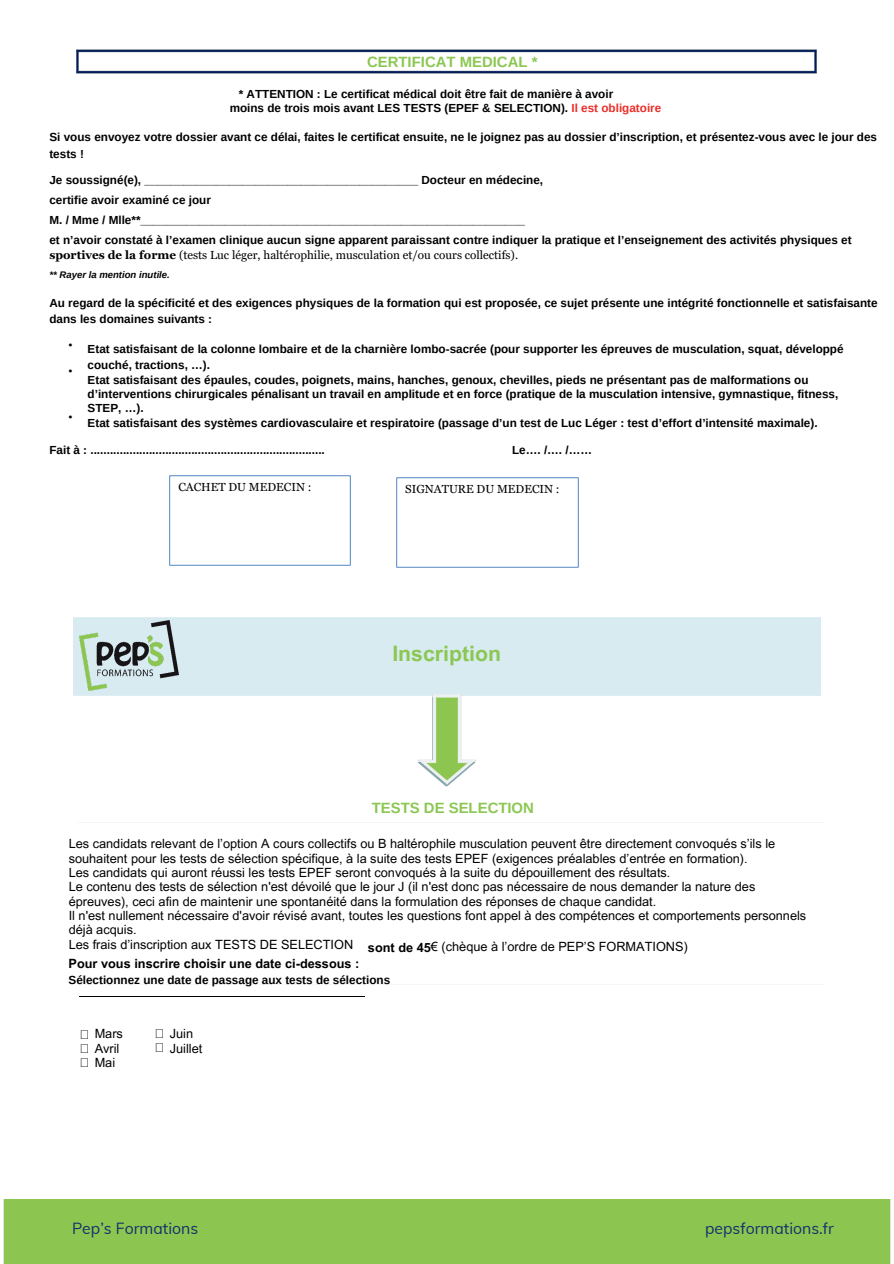
<style>
.page{position:relative;width:894px;height:1264px;background:#fff}
.page>*{position:absolute;margin:0;border:0;box-sizing:border-box;transform-origin:0 0}
.t1{font:700 21.3px "Arial MT Pro";color:#8bc752}
.t2{font:15.75px "Muli";color:#162e6d}
.t3{font:700 14.85px "Arimo";color:#8bc752}
.t4{font:12.75px/14.2px "Arial MT Pro";color:#000}
.t5{font:700 12.75px "Arial MT Pro";color:#000}
.t6{font:700 11.7px/16.6px "Arimo";color:#000}
.t7{font:11.7px "Georgia Pro";color:#000}
.t8{font:11.7px "Arial MT Pro";color:#000}
.t9{font:italic 700 9.6px "Arimo";color:#000}
.s1{color:#ee2c28}
.s2{font-weight:700}
</style>
<div class="page">
<img style="left:169px;top:475px;width:182px;height:91px">
<img style="left:396px;top:477px;width:183px;height:91px">
<img style="left:76px;top:49px;width:741px;height:25px">
<div style="left:74px;top:617px;width:746px;height:78px;background:#d8ebf0"></div>
<hr style="left:80px;top:996px;width:285px;height:1px;background:#000">
<img style="left:79px;top:620px;width:99px;height:70px">
<img style="left:412px;top:689px;width:69px;height:98px">
<div style="left:3px;top:1199px;width:888px;height:64px;background:#8cc651"></div>
<p class="t3" style="left:367px;top:51px;width:172px">CERTIFICAT MEDICAL *</p>
<p class="t6" style="left:229px;top:87px;width:433px;line-height:13.5px;text-indent:9px">* ATTENTION : Le certificat médical doit être fait de manière à avoir<br>moins de trois mois avant LES TESTS (EPEF &amp; SELECTION). <span class="s1">Il est obligatoire</span></p>
<p class="t6" style="left:49px;top:129px;width:829px">Si vous envoyez votre dossier avant ce délai, faites le certificat ensuite, ne le joignez pas au dossier d’inscription, et présentez-vous avec le jour des tests !</p>
<p class="t6" style="left:49px;top:170px;width:803px;line-height:20.1px">Je soussigné(e), __________________________________________ Docteur en médecine,<br>certifie avoir examiné ce jour<br>M. / Mme / Mlle**___________________________________________________________<br>et n’avoir constaté à l’examen clinique aucun signe apparent paraissant contre indiquer la pratique et l’enseignement des activités physiques et</p>
<p class="t7" style="left:49px;top:248px;width:470px"><span class="s2">sportives de la forme</span> (tests Luc léger, haltérophilie, musculation et/ou cours collectifs).</p>
<p class="t9" style="left:49px;top:268px;width:122px">** Rayer la mention inutile.</p>
<p class="t6" style="left:49px;top:294px;width:829px">Au regard de la spécificité et des exigences physiques de la formation qui est proposée, ce sujet présente une intégrité fonctionnelle et satisfaisante dans les domaines suivants :</p>
<p class="t8" style="left:68px;top:338px;width:6px">•</p>
<p class="t8" style="left:68px;top:364px;width:6px">•</p>
<p class="t6" style="left:88px;top:340px;width:757px">Etat satisfaisant de la colonne lombaire et de la charnière lombo-sacrée (pour supporter les épreuves de musculation, squat, développé couché, tractions, …).</p>
<p class="t6" style="left:88px;top:372px;width:752px;line-height:14.2px">Etat satisfaisant des épaules, coudes, poignets, mains, hanches, genoux, chevilles, pieds ne présentant pas de malformations ou d’interventions chirurgicales pénalisant un travail en amplitude et en force (pratique de la musculation intensive, gymnastique, fitness, STEP, …).<br>Etat satisfaisant des systèmes cardiovasculaire et respiratoire (passage d’un test de Luc Léger : test d’effort d’intensité maximale).</p>
<p class="t8" style="left:68px;top:410px;width:6px">•</p>
<p class="t6" style="left:49px;top:441px;width:277px">Fait à : ........................................................................</p>
<p class="t6" style="left:512px;top:441px;width:82px">Le…. /…. /……</p>
<p class="t7" style="left:178px;top:480px;width:135px">CACHET DU MEDECIN :</p>
<p class="t7" style="left:405px;top:482px;width:156px">SIGNATURE DU MEDECIN :</p>
<h1 class="t1" style="left:392px;top:640px;width:110px">Inscription</h1>
<p class="t3" style="left:372px;top:798px;width:164px">TESTS DE SELECTION</p>
<p class="t4" style="left:69px;top:837px;width:739px">Les candidats relevant de l’option A cours collectifs ou B haltérophile musculation peuvent être directement convoqués s’ils le souhaitent pour les tests de sélection spécifique, à la suite des tests EPEF (exigences préalables d’entrée en formation).<br>Les candidats qui auront réussi les tests EPEF seront convoqués à la suite du dépouillement des résultats.<br>Le contenu des tests de sélection n'est dévoilé que le jour J (il n'est donc pas nécessaire de nous demander la nature des épreuves), ceci afin de maintenir une spontanéité dans la formulation des réponses de chaque candidat.<br>Il n'est nullement nécessaire d'avoir révisé avant, toutes les questions font appel à des compétences et comportements personnels déjà acquis.<br>Les frais d’inscription aux TESTS DE SELECTION <span class="s2">sont de 45</span>€ (chèque à l’ordre de PEP’S FORMATIONS)</p>
<p class="t5" style="left:68px;top:956px;width:292px">Pour vous inscrire choisir une date ci-dessous :</p>
<p class="t6" style="left:68px;top:971px;width:323px">Sélectionnez une date de passage aux tests de sélections</p>
<p class="t4" style="left:95px;top:1027px;width:30px">Mars<br>Avril<br>Mai</p>
<p class="t4" style="left:170px;top:1027px;width:34px;line-height:14.7px">Juin<br>Juillet</p>
<h2 class="t2" style="left:72px;top:1216px;width:127px">Pep’s Formations</h2>
<h2 class="t2" style="left:705px;top:1216px;width:130px">pepsformations.fr</h2>
</div>
